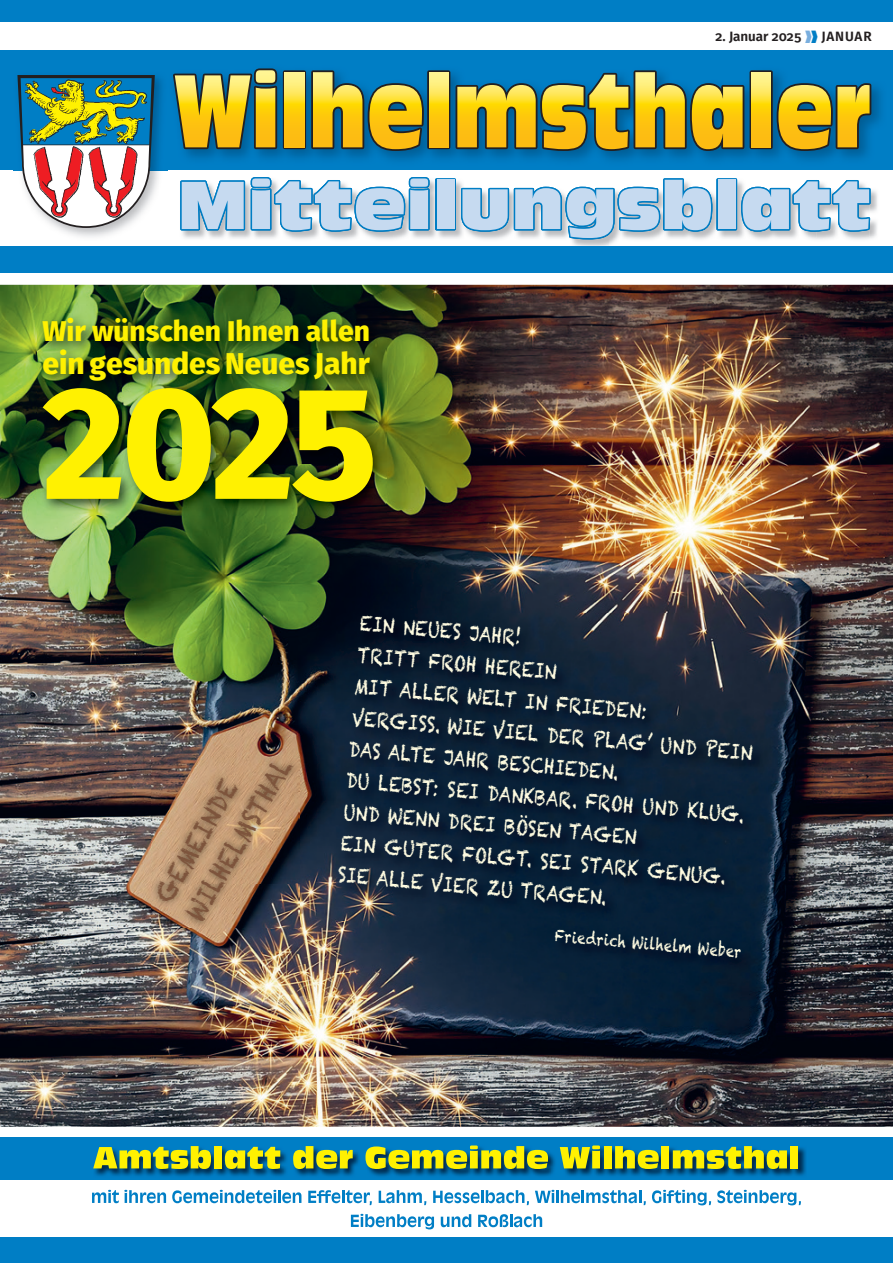
<style>
.page{position:relative;width:893px;height:1263px;background:#fff}
.page>*{position:absolute;margin:0;border:0;box-sizing:border-box;transform-origin:0 0}
.t1{font:800 159.75px "Fira Sans";color:#fff101}
.t2{font:800 30px "Fira Sans";color:#fff101}
.t3{font:800 28.5px "Fira Sans";color:#fff101}
.t4{font:27px/36px "Chalkduster";color:#7d543c;scale:.79 1}
.t5{font:21px/31.5px "Chalkduster";color:#fffce1;scale:.79 1}
.t6{font:16.5px "Chalkduster";color:#fffce1;scale:.79 1}
.t7{font:600 13.5px "Fira Sans";letter-spacing:-.005em;color:#231f20}
.s1{color:#79aede}
.s2{color:#007ec5}
</style>
<div class="page">
<div style="left:0;top:0;width:893px;height:22px;background:#007ec5"></div>
<div style="left:0;top:1237px;width:893px;height:26px;background:#007ec5"></div>
<div style="left:0;top:1137px;width:893px;height:42px;background:#007ec5"></div>
<img style="left:94px;top:1146px;width:712px;height:30px">
<svg style="left:93px;top:1146px;width:118px;height:23px"></svg>
<div style="left:214px;top:1146px;width:8px;height:22px;background:#fff101"></div>
<svg style="left:225px;top:1147px;width:55px;height:22px"></svg>
<svg style="left:293px;top:1146px;width:60px;height:23px"></svg>
<svg style="left:365px;top:1145px;width:183px;height:24px"></svg>
<svg style="left:560px;top:1145px;width:40px;height:23px"></svg>
<div style="left:604px;top:1146px;width:8px;height:22px;background:#fff101"></div>
<svg style="left:615px;top:1146px;width:44px;height:23px"></svg>
<div style="left:661px;top:1146px;width:8px;height:22px;background:#fff101"></div>
<svg style="left:673px;top:1146px;width:114px;height:23px"></svg>
<div style="left:790px;top:1146px;width:8px;height:22px;background:#fff101"></div>
<svg style="left:92px;top:1190px;width:74px;height:13px"></svg>
<svg style="left:172px;top:1190px;width:129px;height:13px"></svg>
<svg style="left:308px;top:1190px;width:64px;height:15px"></svg>
<svg style="left:379px;top:1190px;width:47px;height:15px"></svg>
<svg style="left:433px;top:1190px;width:96px;height:15px"></svg>
<svg style="left:535px;top:1190px;width:111px;height:15px"></svg>
<svg style="left:652px;top:1190px;width:59px;height:15px"></svg>
<svg style="left:717px;top:1190px;width:84px;height:15px"></svg>
<svg style="left:351px;top:1214px;width:83px;height:15px"></svg>
<svg style="left:441px;top:1214px;width:30px;height:13px"></svg>
<svg style="left:478px;top:1214px;width:64px;height:13px"></svg>
<div style="left:0;top:50px;width:893px;height:120px;background:#007ec5"></div>
<img style="left:14px;top:76px;width:153px;height:161px">
<svg style="left:17px;top:75px;width:138px;height:153px"></svg>
<img style="left:88px;top:146px;width:50px;height:71px">
<img style="left:185px;top:71px;width:696px;height:90px">
<div style="left:283px;top:70px;width:23px;height:79px;border:4px solid #231f20"></div>
<div style="left:427px;top:70px;width:23px;height:79px;border:4px solid #231f20"></div>
<div style="left:750px;top:70px;width:23px;height:79px;border:4px solid #231f20"></div>
<svg style="left:173px;top:68px;width:106px;height:83px;background:#a0a24d"></svg>
<svg style="left:285px;top:72px;width:19px;height:75px"></svg>
<svg style="left:309px;top:70px;width:117px;height:83px"></svg>
<svg style="left:429px;top:72px;width:20px;height:75px"></svg>
<svg style="left:454px;top:70px;width:292px;height:83px"></svg>
<svg style="left:751px;top:72px;width:20px;height:75px"></svg>
<svg style="left:775px;top:81px;width:98px;height:72px;background:#979b48"></svg>
<img style="left:572px;top:190px;width:305px;height:56px">
<svg style="left:180px;top:177px;width:692px;height:64px"></svg>
<div style="left:0;top:247px;width:893px;height:26px;background:#007ec5"></div>
<img style="left:0;top:285px;width:893px;height:842px">
<img style="left:336px;top:613px;width:432px;height:360px">
<img style="left:38px;top:313px;width:349px;height:202px">
<img style="left:151px;top:756px;width:148px;height:172px">
<h3 class="t3" style="left:43px;top:307px;width:329px">Wir wünschen Ihnen allen</h3>
<h2 class="t2" style="left:43px;top:338px;width:329px">ein gesundes Neues Jahr</h2>
<h1 class="t1" style="left:43px;top:305px;width:336px">2025</h1>
<p class="t7" style="left:715px;top:26px;width:158px">2. Januar 2025 <span class="s1">❱</span><span class="s2">❱</span> JANUAR</p>
<p class="t4" style="left:146px;top:891px;width:233px;rotate:-60deg">GEMEINDE<br>WILHELMSTHAL</p>
<p class="t5" style="left:362px;top:607px;width:510px;rotate:5deg">EIN NEUES JAHR!<br>TRITT FROH HEREIN<br>MIT ALLER WELT IN FRIEDEN:<br>VERGISS. WIE VIEL DER PLAG’ UND PEIN<br>DAS ALTE JAHR BESCHIEDEN.<br>DU LEBST: SEI DANKBAR. FROH UND KLUG.<br>UND WENN DREI BÖSEN TAGEN<br>EIN GUTER FOLGT. SEI STARK GENUG.<br>SIE ALLE VIER ZU TRAGEN.</p>
<p class="t6" style="left:556px;top:926px;width:238px;rotate:5deg">Friedrich Wilhelm Weber</p>
</div>
